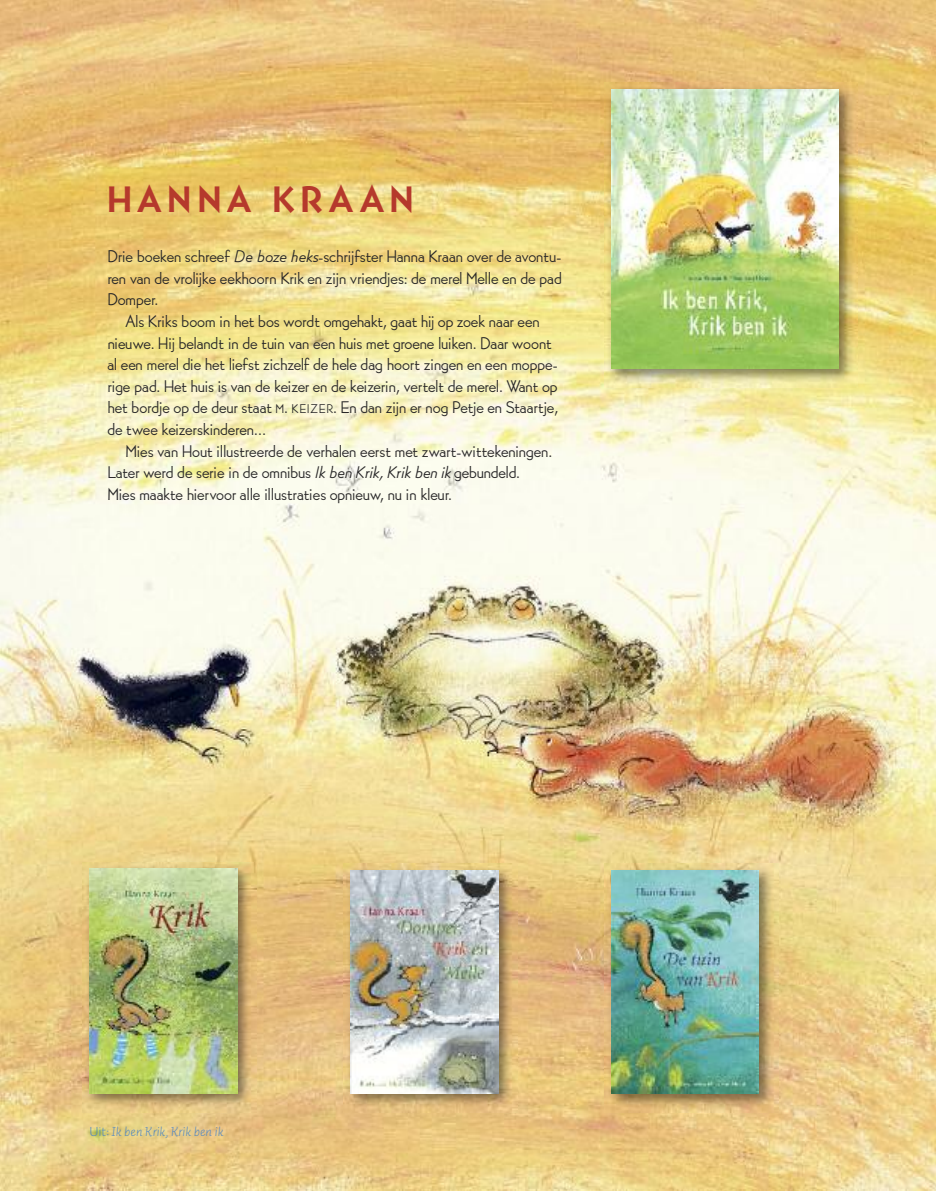
<style>
.page{position:relative;width:936px;height:1191px;background:#fff}
.page>*{position:absolute;margin:0;border:0;box-sizing:border-box;transform-origin:0 0}
.t1{font:800 36px "Bernhard Gothic SG";letter-spacing:.13em;color:#b5392c}
.t2{font:16.5px/21.6px "Bernhard Gothic SG";letter-spacing:-.02em;color:#272627}
.t3{font:italic 300 13.5px "Auto 2";color:#4b84c4}
.s1{font-style:italic}
.s2{font-size:12.3px}
.s3{font-style:normal}
</style>
<div class="page">
<img style="left:0;top:0;width:935px;height:1191px">
<img style="left:604px;top:83px;width:253px;height:304px">
<img style="left:611px;top:89px;width:227px;height:279px">
<img style="left:343px;top:863px;width:174px;height:249px">
<img style="left:350px;top:870px;width:148px;height:223px">
<img style="left:604px;top:863px;width:174px;height:249px">
<img style="left:611px;top:870px;width:147px;height:223px">
<img style="left:82px;top:862px;width:174px;height:250px">
<img style="left:89px;top:868px;width:148px;height:225px">
<h1 class="t1" style="left:107px;top:179px;width:308px">HANNA KRAAN</h1>
<p class="t2" style="left:107px;top:246px;width:456px;text-align:justify">Drie boeken schreef <span class="s1">De boze heks</span>-schrijfster Hanna Kraan over de avontu&shy;ren van de vrolijke eekhoorn Krik en zijn vriendjes: de merel Melle en de pad Domper.</p>
<p class="t2" style="left:107px;top:310px;width:452px;text-indent:18px">Als Kriks boom in het bos wordt omgehakt, gaat hij op zoek naar een nieuwe. Hij belandt in de tuin van een huis met groene luiken. Daar woont al een merel die het liefst zichzelf de hele dag hoort zingen en een moppe&shy;rige pad. Het huis is van de keizer en de keizerin, vertelt de merel. Want op het bordje op de deur staat <span class="s2">M</span>. <span class="s2">KEIZER</span>. En dan zijn er nog Petje en Staartje, de twee keizerskinderen…</p>
<p class="t2" style="left:107px;top:440px;width:446px;text-indent:18px">Mies van Hout illustreerde de verhalen eerst met zwart-wittekeningen.<br>Later werd de serie in de omnibus <span class="s1">Ik ben Krik, Krik ben ik</span> gebundeld.<br>Mies maakte hiervoor alle illustraties opnieuw, nu in kleur.</p>
<p class="t3" style="left:89px;top:1126px;width:136px"><span class="s3">Uit:</span> Ik ben Krik, Krik ben ik</p>
</div>
